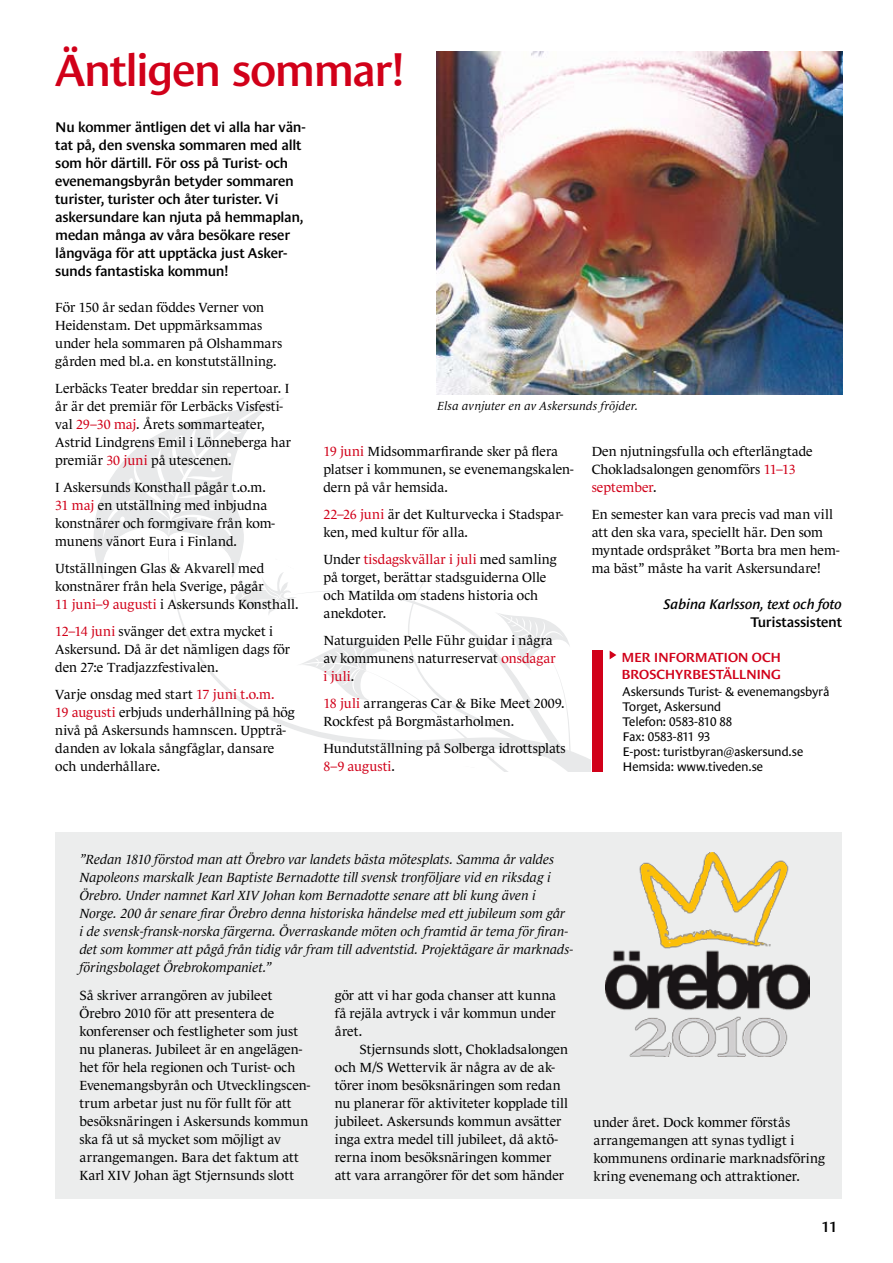
<style>
.page{position:relative;width:893px;height:1263px;background:#fff}
.page>*{position:absolute;margin:0;border:0;box-sizing:border-box;transform-origin:0 0}
.t1{font:600 45px "Le Monde Sans";letter-spacing:-.035em;color:#d10019}
.t2{font:18px "Times New Roman";color:#000}
.t3{font:600 14.25px/18px "Le Monde Sans";letter-spacing:-.02em;color:#000}
.t4{font:italic 600 14.25px "Le Monde Sans";letter-spacing:-.015em;color:#000}
.t5{font:13.5px/18px "Le Monde Journal";color:#000}
.t6{font:italic 13.5px/18px "Le Monde Journal";letter-spacing:-.005em;color:#000}
.t7{font:600 13.5px/17.2px "Le Monde Sans";letter-spacing:-.025em;color:#d10019}
.t8{font:12.75px/15px "Le Monde Sans";letter-spacing:-.02em;color:#000}
.t9{font:italic 12px "Le Monde Journal";letter-spacing:.01em;color:#000}
.s1{color:#d10019}
.s2{font-family:"Le Monde Sans";font-weight:600;font-size:15px}
</style>
<div class="page">
<svg style="left:94px;top:398px;width:497px;height:373px"></svg>
<svg style="left:94px;top:704px;width:391px;height:67px"></svg>
<div style="left:392px;top:446px;width:172px;height:144px;background:#fff;border-radius:50%"></div>
<div style="left:455px;top:449px;width:172px;height:143px;background:#fff;border-radius:50%"></div>
<div style="left:248px;top:434px;width:172px;height:143px;background:#fff;border-radius:50%"></div>
<div style="left:55px;top:832px;width:787px;height:367px;background:#eceded"></div>
<img style="left:606px;top:853px;width:204px;height:204px">
<img style="left:436px;top:51px;width:406px;height:344px">
<svg style="left:610px;top:651px;width:6px;height:8px"></svg>
<div style="left:592px;top:650px;width:10px;height:121px;background:#d10019"></div>
<h1 class="t1" style="left:55px;top:45px;width:352px">Äntligen sommar!</h1>
<p class="t3" style="left:55px;top:118px;width:252px">Nu kommer äntligen det vi alla har vän&shy;tat på, den svenska sommaren med allt som hör därtill. För oss på Turist- och evenemangsbyrån betyder sommaren turister, turister och åter turister. Vi askersundare kan njuta på hemmaplan, medan många av våra besökare reser långväga för att upptäcka just Asker&shy;sunds fantastiska kommun!</p>
<p class="t5" style="left:55px;top:299px;width:228px">För 150 år sedan föddes Verner von Heidenstam. Det uppmärksammas under hela sommaren på Olshammars gården med bl.a. en konstutställning.</p>
<p class="t5" style="left:55px;top:380px;width:237px">Lerbäcks Teater breddar sin repertoar. I år är det premiär för Lerbäcks Visfesti&shy;val <span class="s1">29–30 maj</span>. Årets sommarteater, Astrid Lindgrens Emil i Lönneberga har premiär <span class="s1">30 juni</span> på utescenen.</p>
<p class="t5" style="left:55px;top:479px;width:221px">I Askersunds Konsthall pågår t.o.m.<br><span class="s1">31 maj</span> en utställning med inbjudna konstnärer och formgivare från kom&shy;munens vänort Eura i Finland.</p>
<p class="t5" style="left:55px;top:560px;width:245px">Utställningen Glas &amp; Akvarell med konstnärer från hela Sverige, pågår<br><span class="s1">11 juni–9 augusti</span> i Askersunds Konsthall.</p>
<p class="t5" style="left:55px;top:623px;width:236px"><span class="s1">12–14 juni</span> svänger det extra mycket i<br>Askersund. Då är det nämligen dags för den 27:e Tradjazzfestivalen.</p>
<p class="t5" style="left:55px;top:686px;width:241px">Varje onsdag med start <span class="s1">17 juni t.o.m.<br>19 augusti</span> erbjuds underhållning på hög nivå på Askersunds hamnscen. Uppträ&shy;danden av lokala sångfåglar, dansare och underhållare.</p>
<p class="t9" style="left:438px;top:399px;width:202px">Elsa avnjuter en av Askersunds fröjder.</p>
<p class="t5" style="left:323px;top:443px;width:252px"><span class="s1">19 juni</span> Midsommarfirande sker på flera platser i kommunen, se evenemangskalen&shy;dern på vår hemsida.</p>
<p class="t5" style="left:323px;top:506px;width:241px"><span class="s1">22–26 juni</span> är det Kulturvecka i Stadspar&shy;ken, med kultur för alla.</p>
<p class="t5" style="left:323px;top:551px;width:235px">Under <span class="s1">tisdagskvällar i juli</span> med samling på torget, berättar stadsguiderna Olle och Matilda om stadens historia och anekdoter.</p>
<p class="t5" style="left:323px;top:632px;width:234px">Naturguiden Pelle Führ guidar i några av kommunens naturreservat <span class="s1">onsdagar i juli</span>.</p>
<p class="t5" style="left:323px;top:695px;width:242px"><span class="s1">18 juli</span> arrangeras Car &amp; Bike Meet 2009.<br>Rockfest på Borgmästarholmen.</p>
<p class="t5" style="left:323px;top:740px;width:244px">Hundutställning på Solberga idrottsplats<br><span class="s1">8–9 augusti</span>.</p>
<p class="t5" style="left:592px;top:443px;width:223px">Den njutningsfulla och efterlängtade<br>Chokladsalongen genomförs <span class="s1">11–13 september</span>.</p>
<p class="t5" style="left:592px;top:506px;width:249px">En semester kan vara precis vad man vill att den ska vara, speciellt här. Den som myntade ordspråket ”Borta bra men hem&shy;ma bäst” måste ha varit Askersundare!</p>
<p class="t4" style="left:664px;top:596px;width:180px">Sabina Karlsson, text och foto</p>
<p class="t3" style="left:750px;top:613px;width:93px">Turistassistent</p>
<p class="t7" style="left:621px;top:648px;width:161px">MER INFORMATION OCH<br>BROSCHYRBESTÄLLNING</p>
<p class="t8" style="left:623px;top:684px;width:208px">Askersunds Turist- &amp; evenemangsbyrå<br>Torget, Askersund<br>Telefon: 0583-810 88<br>Fax: 0583-811 93<br>E-post: turistbyran@askersund.se<br>Hemsida: www.tiveden.se</p>
<p class="t6" style="left:80px;top:850px;width:495px">”Redan 1810 förstod man att Örebro var landets bästa mötesplats. Samma år valdes Napoleons marskalk Jean Baptiste Bernadotte till svensk tronföljare vid en riksdag i Örebro. Under namnet Karl XIV Johan kom Bernadotte senare att bli kung även i Norge. 200 år senare firar Örebro denna historiska händelse med ett jubileum som går<br>i de svensk-fransk-norska färgerna. Överraskande möten och framtid är tema för firan&shy;det som kommer att pågå från tidig vår fram till adventstid. Projektägare är marknads&shy;föringsbolaget Örebrokompaniet.”</p>
<p class="t5" style="left:80px;top:987px;width:232px">Så skriver arrangören av jubileet Örebro 2010 för att presentera de konferenser och festligheter som just nu planeras. Jubileet är en angelägen&shy;het för hela regionen och Turist- och Evenemangsbyrån och Utvecklingscen&shy;trum arbetar just nu för fullt för att besöksnäringen i Askersunds kommun ska få ut så mycket som möjligt av arrangemangen. Bara det faktum att Karl XIV Johan ägt Stjernsunds slott</p>
<p class="t5" style="left:335px;top:986px;width:223px;text-align:justify">gör att vi har goda chanser att kunna få rejäla avtryck i vår kommun under året.</p>
<p class="t5" style="left:335px;top:1040px;width:235px;text-indent:25px">Stjernsunds slott, Chokladsalongen och M/S Wettervik är några av de ak&shy;törer inom besöksnäringen som redan nu planerar för aktiviteter kopplade till jubileet. Askersunds kommun avsätter inga extra medel till jubileet, då aktö&shy;rerna inom besöksnäringen kommer att vara arrangörer för det som händer</p>
<p class="t5" style="left:593px;top:1113px;width:233px">under året. Dock kommer förstås arrangemangen att synas tydligt i kommunens ordinarie marknadsföring kring evenemang och attraktioner.</p>
<h2 class="t2" style="left:821px;top:1216px;width:19px">11<span class="s2">11</span></h2>
</div>
